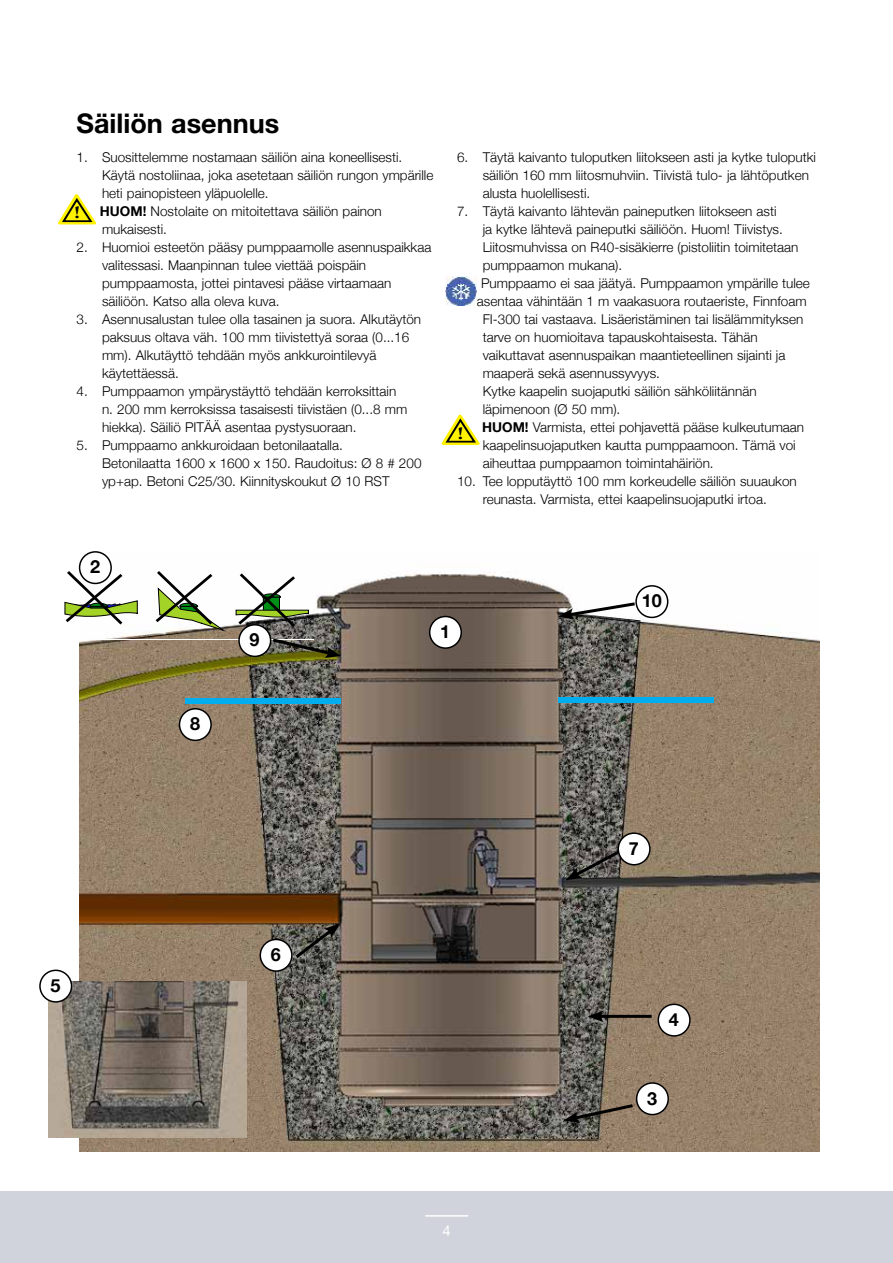
<style>
.page{position:relative;width:893px;height:1263px;background:#fff}
.page>*{position:absolute;margin:0;border:0;box-sizing:border-box;transform-origin:0 0}
.t1{font:700 27px "Helvetica Neue";color:#000}
.t2{font:700 18px "Helvetica Neue";color:#000}
.t3{font:700 16.95px "Palatino";color:#000;scale:1.26 1}
.t4{font:15px "Helvetica Neue";color:#fff}
.t5{font:300 13.5px/18px "Helvetica Neue";color:#000}
.s1{font-weight:700}
</style>
<div class="page">
<div style="left:0;top:1191px;width:893px;height:72px;background:#d0d2dc"></div>
<hr style="left:425px;top:1215px;width:43px;height:1px;background:#fff">
<img style="left:445px;top:276px;width:32px;height:30px">
<svg style="left:58px;top:194px;width:38px;height:31px"></svg>
<svg style="left:441px;top:414px;width:39px;height:31px"></svg>
<img style="left:79px;top:551px;width:740px;height:600px">
<div style="left:430px;top:616px;width:31px;height:32px;background:#fff;border-radius:50%"></div>
<div style="left:429px;top:616px;width:33px;height:33px;border:2px solid #000;border-radius:50%"></div>
<svg style="left:563px;top:1102px;width:73px;height:21px"></svg>
<div style="left:80px;top:552px;width:31px;height:31px;background:#fff;border-radius:50%"></div>
<div style="left:79px;top:551px;width:33px;height:33px;border:2px solid #000;border-radius:50%"></div>
<div style="left:179px;top:709px;width:32px;height:31px;background:#fff;border-radius:50%"></div>
<div style="left:179px;top:708px;width:33px;height:33px;border:2px solid #000;border-radius:50%"></div>
<svg style="left:236px;top:571px;width:73px;height:58px"></svg>
<svg style="left:64px;top:569px;width:74px;height:57px"></svg>
<svg style="left:154px;top:569px;width:74px;height:64px"></svg>
<div style="left:637px;top:1083px;width:31px;height:31px;background:#fff;border-radius:50%"></div>
<div style="left:636px;top:1082px;width:33px;height:33px;border:2px solid #000;border-radius:50%"></div>
<div style="left:658px;top:1004px;width:32px;height:32px;background:#fff;border-radius:50%"></div>
<div style="left:658px;top:1003px;width:33px;height:34px;border:2px solid #000;border-radius:50%"></div>
<hr style="left:598px;top:1015px;width:54px;height:3px;background:#000">
<svg style="left:588px;top:1010px;width:16px;height:12px"></svg>
<img style="left:48px;top:981px;width:199px;height:156px">
<div style="left:40px;top:970px;width:32px;height:32px;background:#fff;border-radius:50%"></div>
<div style="left:39px;top:969px;width:33px;height:34px;border:2px solid #000;border-radius:50%"></div>
<div style="left:260px;top:939px;width:32px;height:32px;background:#fff;border-radius:50%"></div>
<div style="left:260px;top:939px;width:33px;height:33px;border:2px solid #000;border-radius:50%"></div>
<svg style="left:292px;top:924px;width:48px;height:37px"></svg>
<div style="left:618px;top:833px;width:32px;height:32px;background:#fff;border-radius:50%"></div>
<div style="left:617px;top:832px;width:34px;height:33px;border:2px solid #000;border-radius:50%"></div>
<svg style="left:566px;top:848px;width:57px;height:32px"></svg>
<div style="left:185px;top:698px;width:156px;height:6px;background:#00aeef"></div>
<div style="left:558px;top:697px;width:156px;height:6px;background:#00aeef"></div>
<div style="left:239px;top:625px;width:32px;height:31px;background:#fff;border-radius:50%"></div>
<div style="left:238px;top:624px;width:33px;height:33px;border:2px solid #000;border-radius:50%"></div>
<svg style="left:270px;top:636px;width:71px;height:22px"></svg>
<div style="left:636px;top:586px;width:32px;height:31px;background:#fff;border-radius:50%"></div>
<div style="left:635px;top:585px;width:33px;height:33px;border:2px solid #000;border-radius:50%"></div>
<svg style="left:558px;top:600px;width:80px;height:20px"></svg>
<h1 class="t1" style="left:77px;top:102px;width:204px">Säiliön asennus</h1>
<p class="t5" style="left:100px;top:147px;width:335px;text-indent:-23px">1. Suosittelemme nostamaan säiliön aina koneellisesti.<br>Käytä nostoliinaa, joka asetetaan säiliön rungon ympärille heti painopisteen yläpuolelle.<br><span class="s1">HUOM!</span> Nostolaite on mitoitettava säiliön painon mukaisesti.</p>
<p class="t5" style="left:102px;top:237px;width:331px;text-indent:-26px">2. Huomioi esteetön pääsy pumppaamolle asennuspaikkaa valitessasi. Maanpinnan tulee viettää poispäin pumppaamosta, jottei pintavesi pääse virtaamaan säiliöön. Katso alla oleva kuva.</p>
<p class="t5" style="left:102px;top:309px;width:321px;text-indent:-26px">3. Asennusalustan tulee olla tasainen ja suora. Alkutäytön paksuus oltava väh. 100 mm tiivistettyä soraa (0...16 mm). Alkutäyttö tehdään myös ankkurointilevyä käytettäessä.</p>
<p class="t5" style="left:102px;top:381px;width:307px;text-indent:-26px">4. Pumppaamon ympärystäyttö tehdään kerroksittain n. 200 mm kerroksissa tasaisesti tiivistäen (0...8 mm hiekka). Säiliö PITÄÄ asentaa pystysuoraan.</p>
<p class="t5" style="left:102px;top:435px;width:321px;text-indent:-26px">5. Pumppaamo ankkuroidaan betonilaatalla.<br>Betonilaatta 1600 x 1600 x 150. Raudoitus: Ø 8 # 200 yp+ap. Betoni C25/30. Kiinnityskoukut Ø 10 RST</p>
<p class="t3" style="left:74px;top:198px;width:6px">!</p>
<p class="t5" style="left:483px;top:147px;width:335px;text-indent:-26px">6. Täytä kaivanto tuloputken liitokseen asti ja kytke tuloputki säiliön 160 mm liitosmuhviin. Tiivistä tulo- ja lähtöputken alusta huolellisesti.</p>
<p class="t5" style="left:457px;top:201px;width:321px">7. Täytä kaivanto lähtevän paineputken liitokseen asti</p>
<p class="t5" style="left:483px;top:219px;width:302px">ja kytke lähtevä paineputki säiliöön. Huom! Tiivistys.</p>
<p class="t5" style="left:483px;top:237px;width:317px">Liitosmuhvissa on R40-sisäkierre (pistoliitin toimitetaan</p>
<p class="t5" style="left:483px;top:255px;width:141px">pumppaamon mukana).</p>
<p class="t5" style="left:481px;top:273px;width:330px">Pumppaamo ei saa jäätyä. Pumppaamon ympärille tulee</p>
<p class="t5" style="left:477px;top:291px;width:331px">asentaa vähintään 1 m vaakasuora routaeriste, Finnfoam</p>
<p class="t5" style="left:483px;top:309px;width:322px">FI-300 tai vastaava. Lisäeristäminen tai lisälämmityksen</p>
<p class="t5" style="left:483px;top:327px;width:277px">tarve on huomioitava tapauskohtaisesta. Tähän</p>
<p class="t5" style="left:483px;top:345px;width:304px">vaikuttavat asennuspaikan maantieteellinen sijainti ja</p>
<p class="t5" style="left:483px;top:363px;width:179px">maaperä sekä asennussyvyys.</p>
<p class="t5" style="left:483px;top:381px;width:276px">Kytke kaapelin suojaputki säiliön sähköliitännän</p>
<p class="t5" style="left:483px;top:399px;width:139px">läpimenoon (Ø 50 mm).</p>
<p class="t5" style="left:482px;top:417px;width:323px"><span class="s1">HUOM!</span> Varmista, ettei pohjavettä pääse kulkeutumaan</p>
<p class="t5" style="left:483px;top:435px;width:315px">kaapelinsuojaputken kautta pumppaamoon. Tämä voi</p>
<p class="t5" style="left:483px;top:453px;width:233px">aiheuttaa pumppaamon toimintahäiriön.</p>
<p class="t5" style="left:457px;top:471px;width:341px;text-align:center">10. Tee lopputäyttö 100 mm korkeudelle säiliön suuaukon reunasta. Varmista, ettei kaapelinsuojaputki irtoa.</p>
<p class="t3" style="left:458px;top:418px;width:6px">!</p>
<h2 class="t2" style="left:90px;top:553px;width:12px">2</h2>
<h2 class="t2" style="left:250px;top:626px;width:12px">9</h2>
<h2 class="t2" style="left:440px;top:617px;width:12px">1</h2>
<h2 class="t2" style="left:642px;top:587px;width:22px">10</h2>
<h2 class="t2" style="left:190px;top:710px;width:12px">8</h2>
<h2 class="t2" style="left:51px;top:971px;width:12px">5</h2>
<h2 class="t2" style="left:271px;top:940px;width:12px">6</h2>
<h2 class="t2" style="left:629px;top:834px;width:12px">7</h2>
<h2 class="t2" style="left:669px;top:1005px;width:12px">4</h2>
<h2 class="t2" style="left:647px;top:1084px;width:12px">3</h2>
<p class="t4" style="left:443px;top:1219px;width:10px">4</p>
</div>
